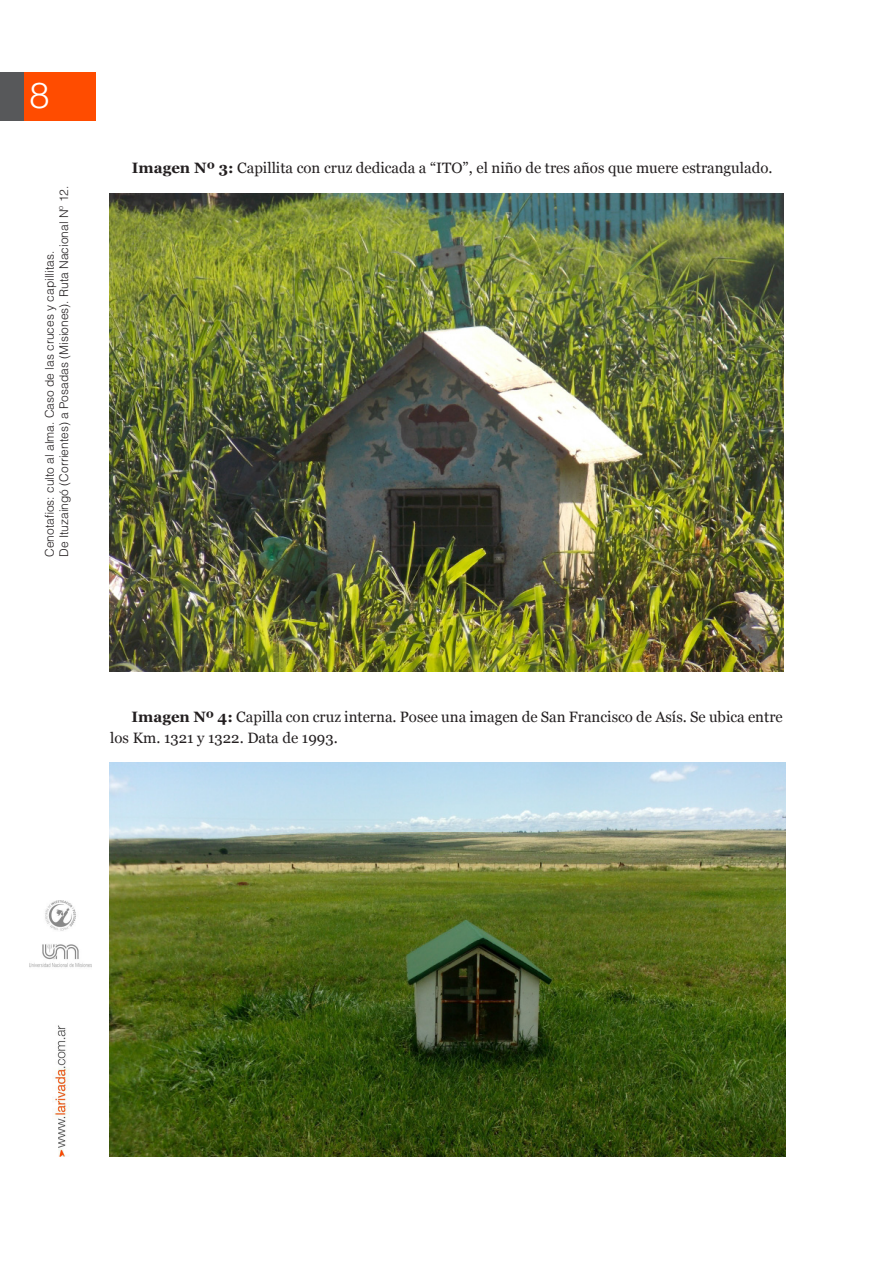
<style>
.page{position:relative;width:893px;height:1263px;background:#fff}
.page>*{position:absolute;margin:0;border:0;box-sizing:border-box;transform-origin:0 0}
.t1{font:300 36px "Helvetica Neue";color:#fff}
.cuerpo_rivada{font:15px/21px "Georgia";color:#231f20}
.TITULO_PRINCIPAL{font:300 12px "Helvetica";color:#231f20}
.s1{font-weight:700}
</style>
<div class="page">
<div style="left:24px;top:73px;width:72px;height:48px;background:#ff4c00"></div>
<div style="left:0;top:73px;width:24px;height:48px;background:#57585a"></div>
<img style="left:29px;top:901px;width:63px;height:256px">
<img style="left:110px;top:193px;width:673px;height:479px">
<img style="left:110px;top:762px;width:675px;height:395px">
<h1 class="t1" style="left:29px;top:73px;width:22px">8</h1>
<p class="TITULO_PRINCIPAL" style="left:56px;top:557px;width:373px;rotate:-90deg">De Ituzaingó (Corrientes) a Posadas (Misiones). Ruta Nacional Nº 12.</p>
<p class="TITULO_PRINCIPAL" style="left:42px;top:557px;width:308px;rotate:-90deg">Cenotafios: culto al alma. Caso de las cruces y capillitas.</p>
<p class="cuerpo_rivada" style="left:132px;top:158px;width:642px"><span class="s1">Imagen Nº 3:</span> Capillita con cruz dedicada a “ITO”, el niño de tres años que muere estrangulado.</p>
<p class="cuerpo_rivada" style="left:110px;top:706px;width:674px;text-indent:21px"><span class="s1">Imagen Nº 4:</span> Capilla con cruz interna. Posee una imagen de San Francisco de Asís. Se ubica entre los Km. 1321 y 1322. Data de 1993.</p>
</div>
